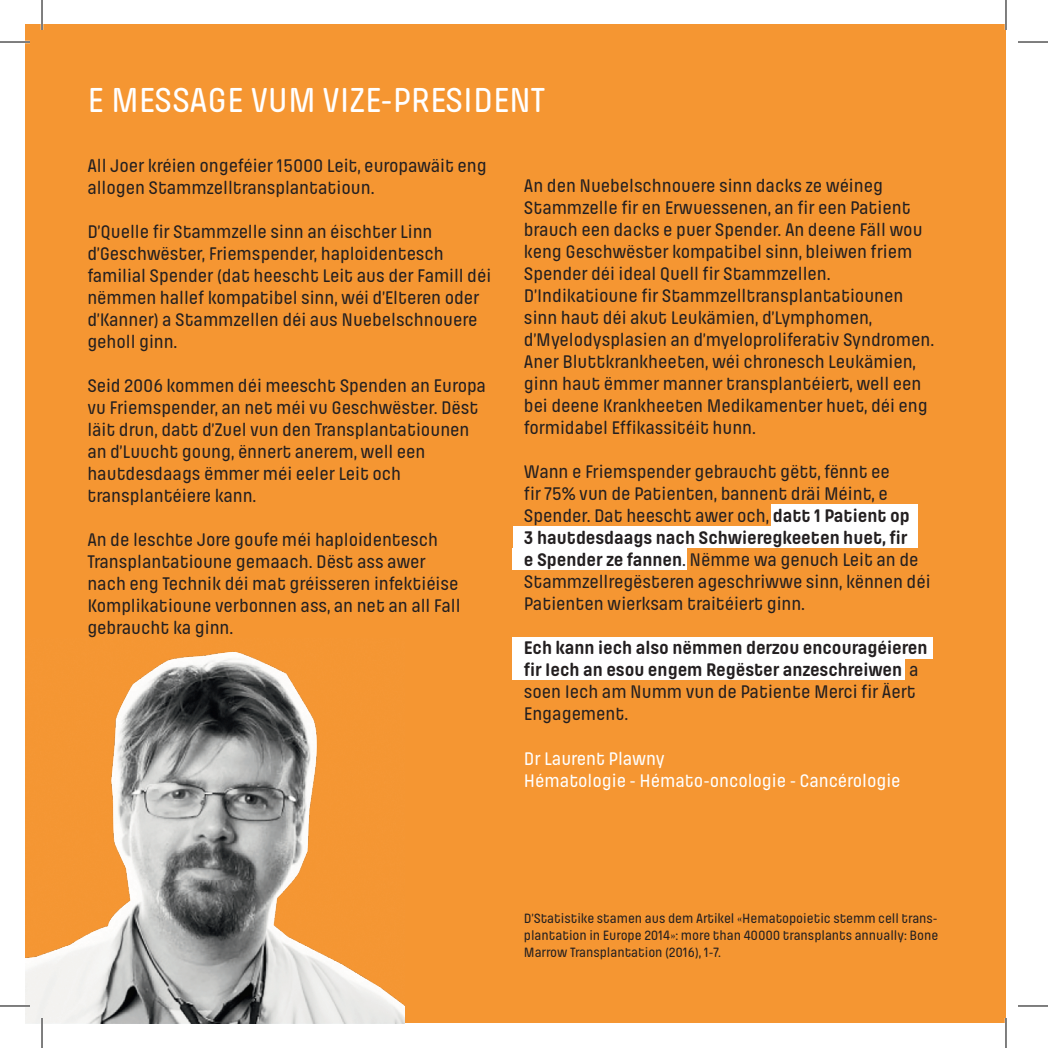
<style>
.page{position:relative;width:1048px;height:1048px;background:#fff}
.page>*{position:absolute;margin:0;border:0;box-sizing:border-box;transform-origin:0 0}
.t1{font:500 36px "Pilcrow Soft";letter-spacing:-.005em;color:#fff}
.t2{font:500 19px/22px "Pilcrow Soft";letter-spacing:-.005em;color:#231f20}
.t3{font:700 19px/22px "Pilcrow Soft";letter-spacing:-.005em;color:#231f20}
.t4{font:500 19px/22.8px "Pilcrow Soft";letter-spacing:-.005em;color:#fff}
.t5{font:500 14px/16.8px "Pilcrow Soft";letter-spacing:-.005em;color:#231f20;text-align:justify}
.s1{font-weight:700}
.s2{font-weight:500}
</style>
<div class="page">
<div style="left:25px;top:25px;width:981px;height:998px;background:#f59632"></div>
<div style="left:513px;top:527px;width:404px;height:21px;background:#fff"></div>
<div style="left:513px;top:637px;width:420px;height:21px;background:#fff"></div>
<div style="left:513px;top:548px;width:174px;height:21px;background:#fff"></div>
<div style="left:513px;top:658px;width:392px;height:21px;background:#fff"></div>
<div style="left:771px;top:505px;width:146px;height:24px;background:#fff"></div>
<img style="left:25px;top:651px;width:380px;height:372px">
<hr style="left:0;top:41px;width:30px;height:2px;background:#fff">
<hr style="left:0;top:1005px;width:30px;height:2px;background:#fff">
<hr style="left:41px;top:0;width:2px;height:30px;background:#fff">
<hr style="left:41px;top:1018px;width:2px;height:30px;background:#fff">
<hr style="left:0;top:42px;width:30px;height:1px;background:#000">
<hr style="left:1018px;top:42px;width:30px;height:1px;background:#000">
<hr style="left:0;top:1005px;width:30px;height:1px;background:#000">
<hr style="left:1018px;top:1005px;width:30px;height:1px;background:#000">
<hr style="left:42px;top:0;width:1px;height:30px;background:#000">
<hr style="left:42px;top:1018px;width:1px;height:30px;background:#000">
<hr style="left:1005px;top:0;width:1px;height:30px;background:#000">
<hr style="left:1005px;top:1018px;width:1px;height:30px;background:#000">
<h1 class="t1" style="left:87px;top:82px;width:459px">E MESSAGE VUM VIZE-PRESIDENT</h1>
<p class="t2" style="left:87px;top:155px;width:401px">All Joer kréien ongeféier 15000 Leit, europawäit eng allogen Stammzelltransplantatioun.</p>
<p class="t2" style="left:87px;top:221px;width:405px">D’Quelle fir Stammzelle sinn an éischter Linn d’Geschwëster, Friemspender, haploidentesch familial Spender (dat heescht Leit aus der Famill déi nëmmen hallef kompatibel sinn, wéi d’Elteren oder d’Kanner) a Stammzellen déi aus Nuebelschnouere geholl ginn.</p>
<p class="t2" style="left:87px;top:375px;width:400px">Seid 2006 kommen déi meescht Spenden an Europa vu Friemspender, an net méi vu Geschwëster. Dëst läit drun, datt d’Zuel vun den Transplantatiounen an d’Luucht goung, ënnert anerem, well een hautdesdaags ëmmer méi eeler Leit och transplantéiere kann.</p>
<p class="t2" style="left:87px;top:529px;width:375px">An de leschte Jore goufe méi haploidentesch Transplantatioune gemaach. Dëst ass awer nach eng Technik déi mat gréisseren infektiéise Komplikatioune verbonnen ass, an net an all Fall gebraucht ka ginn.</p>
<p class="t2" style="left:524px;top:175px;width:412px">An den Nuebelschnouere sinn dacks ze wéineg Stammzelle fir en Erwuessenen, an fir een Patient brauch een dacks e puer Spender. An deene Fäll wou keng Geschwëster kompatibel sinn, bleiwen friem Spender déi ideal Quell fir Stammzellen.<br>D’Indikatioune fir Stammzelltransplantatiounen sinn haut déi akut Leukämien, d’Lymphomen, d’Myelodysplasien an d’myeloproliferativ Syndromen.<br>Aner Bluttkrankheeten, wéi chronesch Leukämien, ginn haut ëmmer manner transplantéiert, well een bei deene Krankheeten Medikamenter huet, déi eng formidabel Effikassitéit hunn.</p>
<p class="t2" style="left:524px;top:461px;width:408px">Wann e Friemspender gebraucht gëtt, fënnt ee<br>fir 75% vun de Patienten, bannent dräi Méint, e Spender. Dat heescht awer och, <span class="s1">datt 1 Patient op<br>3 hautdesdaags nach Schwieregkeeten huet, fir<br>e Spender ze fannen</span>. Nëmme wa genuch Leit an de Stammzellregësteren ageschriwwe sinn, kënnen déi Patienten wierksam traitéiert ginn.</p>
<p class="t3" style="left:524px;top:637px;width:405px">Ech kann iech also nëmmen derzou encouragéieren fir Iech an esou engem Regëster anzeschreiwen <span class="s2">a soen Iech am Numm vun de Patiente Merci fir Äert Engagement.</span></p>
<p class="t4" style="left:524px;top:747px;width:378px">Dr Laurent Plawny<br>Hématologie - Hémato-oncologie - Cancérologie</p>
<p class="t5" style="left:524px;top:910px;width:416px">D’Statistike stamen aus dem Artikel «Hematopoietic stemm cell trans&shy;plantation in Europe 2014»: more than 40000 transplants annually: Bone Marrow Transplantation (2016), 1-7.</p>
</div>
